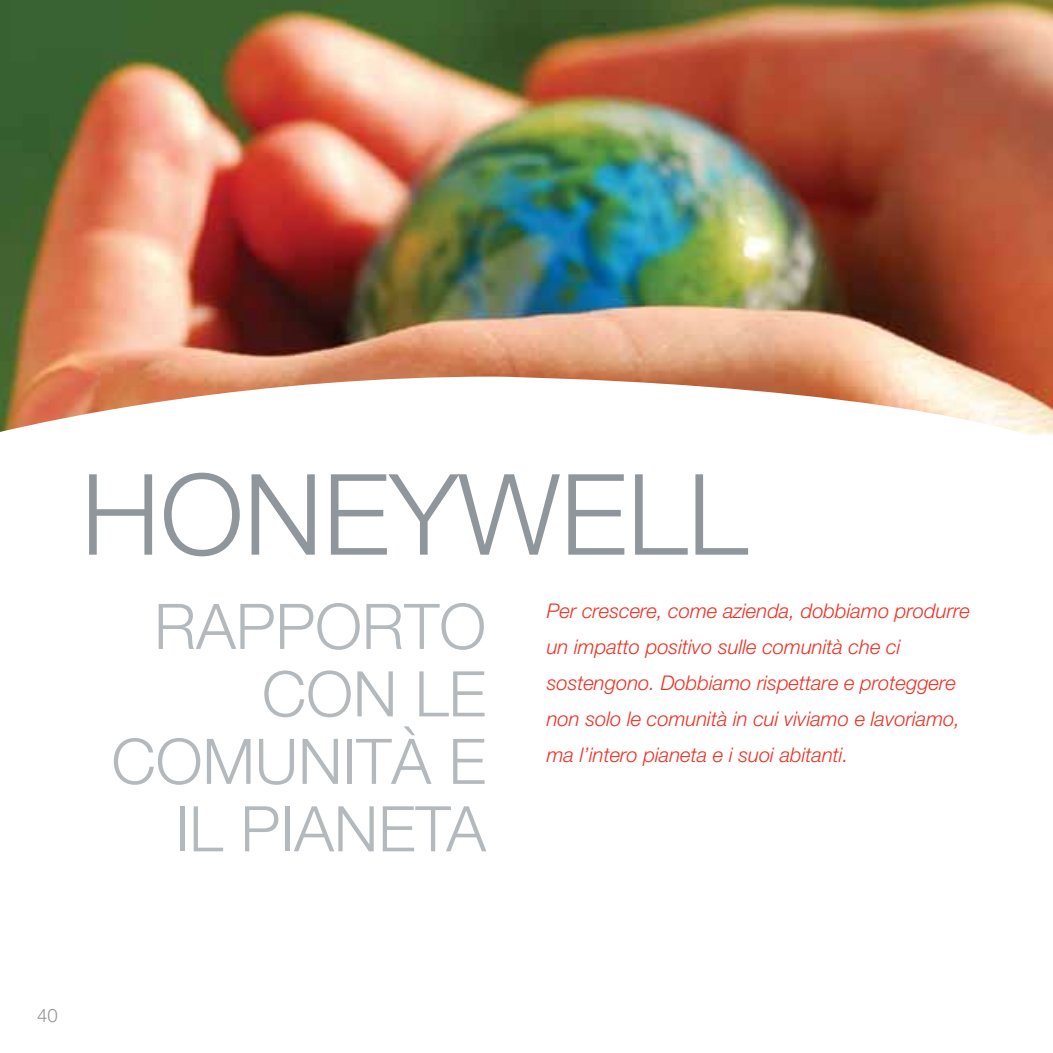
<style>
.page{position:relative;width:1053px;height:1053px;background:#fff}
.page>*{position:absolute;margin:0;border:0;box-sizing:border-box;transform-origin:0 0}
.t1{font:300 112.5px "Helvetica Neue";color:#8f969c}
.t2{font:300 63px/67.5px "Helvetica Neue";color:#b4b9bd;text-align:right}
.t3{font:italic 300 20.25px/36px "Helvetica Neue";color:#ee3124}
.t4{font:300 18.45px "Helvetica Neue";color:#939598}
</style>
<div class="page">
<img style="left:0;top:0;width:1053px;height:436px">
<h1 class="t1" style="left:81px;top:446px;width:668px">HONEYWELL</h1>
<h2 class="t2" style="left:111px;top:591px;width:376px">RAPPORTO<br>CON LE<br>COMU NITÀ E<br>IL PIANETA</h2>
<p class="t3" style="left:547px;top:593px;width:425px">Per crescere, come azienda, dobbiamo produrre un impatto positivo sulle comunità che ci sostengono. Dobbiamo rispettare e proteggere non solo le comunità in cui viviamo e lavoriamo, ma l’intero pianeta e i suoi abitanti.</p>
<p class="t4" style="left:37px;top:1004px;width:22px">40</p>
</div>
